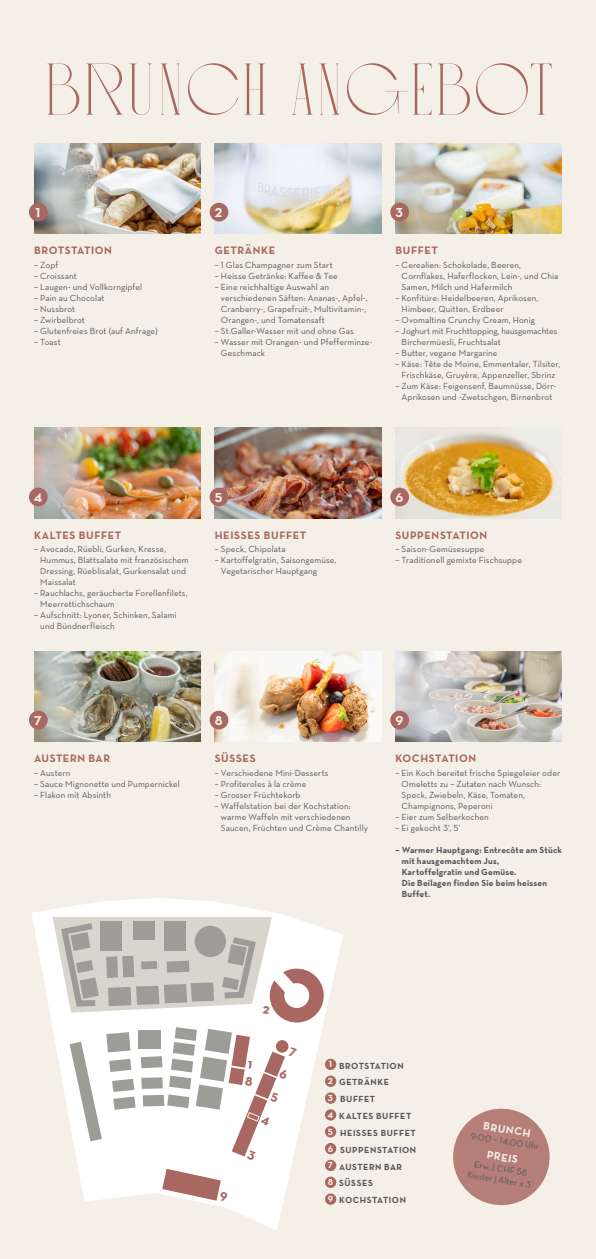
<style>
.page{position:relative;width:596px;height:1259px;background:#fff}
.page>*{position:absolute;margin:0;border:0;box-sizing:border-box;transform-origin:0 0}
.t1{font:73.1px "Love";letter-spacing:.01em;color:#a86760}
.Gericht_FR_10_5_12{font:700 13.2px "Neutraface Text";color:#f4f0e8}
.Uebertitel{font:700 11px "Neutraface Text";letter-spacing:.05em;color:#a86760}
.Uebertitel-2{font:700 11px "Neutraface Text";color:#f4f0e8}
.Gericht_FR_10_5_12-2{font:9px/11px "Neutraface Text";letter-spacing:.01em;color:#57585a}
.Gericht_FR_10_5_12-3{font:700 9px/11px "Neutraface Text";letter-spacing:.015em;color:#57585a}
.Uebertitel-3{font:700 9px "Neutraface Text";letter-spacing:.06em;color:#57585a}
.Gericht_FR_10_5_12-4{font:9px/11px "Neutraface Text";letter-spacing:-.01em;color:#57585a}
.Uebertitel-4{font:9px/11px "Neutraface Text";color:#57585a;text-align:center}
.Gericht_FR_10_5_12-5{font:700 9px "Neutraface Text";color:#f4f0e8}
</style>
<div class="page">
<div style="left:0;top:0;width:595px;height:1259px;background:#f4f0e8"></div>
<svg style="left:32px;top:898px;width:311px;height:332px"></svg>
<img style="left:34px;top:143px;width:166px;height:91px">
<img style="left:34px;top:428px;width:166px;height:91px">
<img style="left:34px;top:651px;width:166px;height:91px">
<img style="left:214px;top:143px;width:167px;height:91px">
<img style="left:214px;top:428px;width:167px;height:91px">
<img style="left:214px;top:651px;width:167px;height:91px">
<div style="left:29px;top:203px;width:19px;height:18px;background:#a86760;border-radius:50%"></div>
<div style="left:29px;top:487px;width:19px;height:19px;background:#a86760;border-radius:50%"></div>
<div style="left:29px;top:711px;width:19px;height:18px;background:#a86760;border-radius:50%"></div>
<div style="left:209px;top:203px;width:19px;height:18px;background:#a86760;border-radius:50%"></div>
<div style="left:209px;top:487px;width:19px;height:19px;background:#a86760;border-radius:50%"></div>
<div style="left:209px;top:711px;width:19px;height:18px;background:#a86760;border-radius:50%"></div>
<img style="left:395px;top:143px;width:166px;height:91px">
<img style="left:395px;top:428px;width:166px;height:91px">
<img style="left:395px;top:651px;width:166px;height:91px">
<div style="left:390px;top:203px;width:19px;height:18px;background:#a86760;border-radius:50%"></div>
<div style="left:390px;top:487px;width:19px;height:19px;background:#a86760;border-radius:50%"></div>
<div style="left:390px;top:711px;width:19px;height:18px;background:#a86760;border-radius:50%"></div>
<div style="left:325px;top:1058px;width:11px;height:12px;background:#a86760;border-radius:50%"></div>
<div style="left:325px;top:1075px;width:11px;height:12px;background:#a86760;border-radius:50%"></div>
<div style="left:325px;top:1092px;width:11px;height:11px;background:#a86760;border-radius:50%"></div>
<div style="left:325px;top:1109px;width:11px;height:11px;background:#a86760;border-radius:50%"></div>
<div style="left:325px;top:1126px;width:11px;height:11px;background:#a86760;border-radius:50%"></div>
<div style="left:325px;top:1143px;width:11px;height:11px;background:#a86760;border-radius:50%"></div>
<div style="left:325px;top:1159px;width:11px;height:12px;background:#a86760;border-radius:50%"></div>
<div style="left:325px;top:1176px;width:11px;height:12px;background:#a86760;border-radius:50%"></div>
<div style="left:325px;top:1193px;width:11px;height:11px;background:#a86760;border-radius:50%"></div>
<div style="left:453px;top:1108px;width:96px;height:97px;background:#b57e77;border-radius:50%"></div>
<svg style="left:162px;top:1168px;width:65px;height:33px;background:#cfaca8"></svg>
<svg style="left:53px;top:917px;width:271px;height:243px;background:#dfdad7"></svg>
<p class="t1" style="left:44px;top:52px;width:511px">BRUNCH ANGEBOT</p>
<p class="Gericht_FR_10_5_12" style="left:35px;top:204px;width:6px">1</p>
<p class="Gericht_FR_10_5_12" style="left:215px;top:204px;width:9px">2</p>
<p class="Gericht_FR_10_5_12" style="left:395px;top:204px;width:9px">3</p>
<p class="Uebertitel" style="left:34px;top:243px;width:79px">BROTSTATION</p>
<p class="Gericht_FR_10_5_12-2" style="left:34px;top:259px;width:26px">– Zopf</p>
<p class="Gericht_FR_10_5_12-2" style="left:34px;top:270px;width:44px">– Croissant</p>
<p class="Gericht_FR_10_5_12-2" style="left:34px;top:281px;width:109px">– Laugen- und Vollkorngipfel</p>
<p class="Gericht_FR_10_5_12-2" style="left:34px;top:292px;width:72px">– Pain au Chocolat</p>
<p class="Gericht_FR_10_5_12-2" style="left:34px;top:303px;width:43px">– Nussbrot</p>
<p class="Gericht_FR_10_5_12-2" style="left:34px;top:314px;width:52px">– Zwirbelbrot</p>
<p class="Gericht_FR_10_5_12-2" style="left:34px;top:325px;width:125px">– Glutenfreies Brot (auf Anfrage)</p>
<p class="Gericht_FR_10_5_12-2" style="left:34px;top:336px;width:28px">– Toast</p>
<p class="Uebertitel" style="left:214px;top:243px;width:62px">GETRÄNKE</p>
<p class="Gericht_FR_10_5_12-2" style="left:214px;top:259px;width:119px">– 1 Glas Champagner zum Start</p>
<p class="Gericht_FR_10_5_12-2" style="left:214px;top:270px;width:124px">– Heisse Getränke: Kaffee &amp; Tee</p>
<p class="Gericht_FR_10_5_12-2" style="left:221px;top:281px;width:148px;text-indent:-6px">– Eine reichhaltige Auswahl an verschiedenen Säften: Ananas-, Apfel-, Cranberry-, Grapefruit-, Multivitamin-, Orangen-, und Tomatensaft</p>
<p class="Gericht_FR_10_5_12-2" style="left:214px;top:325px;width:140px">– St.Galler-Wasser mit und ohne Gas</p>
<p class="Gericht_FR_10_5_12-2" style="left:221px;top:336px;width:153px;text-indent:-6px">– Wasser mit Orangen- und Pfefferminze-<br>Geschmack</p>
<p class="Uebertitel" style="left:395px;top:243px;width:44px">BUFFET</p>
<p class="Gericht_FR_10_5_12-2" style="left:401px;top:259px;width:158px;text-indent:-6px">– Cerealien: Schokolade, Beeren,<br>Cornflakes, Haferflocken, Lein-, und Chia<br>Samen, Milch und Hafermilch</p>
<p class="Gericht_FR_10_5_12-2" style="left:401px;top:292px;width:138px;text-indent:-6px">– Konfitüre: Heidelbeeren, Aprikosen,<br>Himbeer, Quitten, Erdbeer</p>
<p class="Gericht_FR_10_5_12-2" style="left:395px;top:314px;width:141px">– Ovomaltine Crunchy Cream, Honig</p>
<p class="Gericht_FR_10_5_12-4" style="left:401px;top:325px;width:157px;text-indent:-6px">– Joghurt mit Fruchttopping, hausgemachtes<br>Birchermüesli, Fruchtsalat</p>
<p class="Gericht_FR_10_5_12-2" style="left:395px;top:347px;width:103px">– Butter, vegane Margarine</p>
<p class="Gericht_FR_10_5_12-2" style="left:395px;top:358px;width:166px;text-align:center">– Käse: Tête de Moine, Emmentaler, Tilsiter,<br>Frischkäse, Gruyère, Appenzeller, Sbrinz</p>
<p class="Gericht_FR_10_5_12-2" style="left:395px;top:380px;width:162px;text-align:center">– Zum Käse: Feigensenf, Baumnüsse, Dörr-<br>Aprikosen und -Zwetschgen, Birnenbrot</p>
<p class="Gericht_FR_10_5_12" style="left:34px;top:488px;width:10px">4</p>
<p class="Uebertitel" style="left:34px;top:528px;width:89px">KALTES BUFFET</p>
<p class="Gericht_FR_10_5_12-2" style="left:40px;top:544px;width:150px;text-indent:-6px">– Avocado, Rüebli, Gurken, Kresse,<br>Hummus, Blattsalate mit französischem<br>Dressing, Rüeblisalat, Gurkensalat und<br>Maissalat</p>
<p class="Gericht_FR_10_5_12-2" style="left:40px;top:588px;width:149px;text-indent:-6px">– Rauchlachs, geräucherte Forellenfilets,<br>Meerrettichschaum</p>
<p class="Gericht_FR_10_5_12-2" style="left:40px;top:610px;width:138px;text-indent:-6px">– Aufschnitt: Lyoner, Schinken, Salami und Bündnerfleisch</p>
<p class="Gericht_FR_10_5_12" style="left:215px;top:488px;width:9px">5</p>
<p class="Uebertitel" style="left:214px;top:528px;width:93px">HEISSES BUFFET</p>
<p class="Gericht_FR_10_5_12-2" style="left:214px;top:544px;width:72px">– Speck, Chipolata</p>
<p class="Gericht_FR_10_5_12-2" style="left:221px;top:555px;width:117px;text-indent:-6px">– Kartoffelgratin, Saisongemüse,<br>Vegetarischer Hauptgang</p>
<p class="Gericht_FR_10_5_12" style="left:395px;top:488px;width:9px">6</p>
<p class="Uebertitel" style="left:395px;top:528px;width:93px">SUPPENSTATION</p>
<p class="Gericht_FR_10_5_12-2" style="left:395px;top:544px;width:91px">– Saison-Gemüsesuppe</p>
<p class="Gericht_FR_10_5_12-2" style="left:395px;top:555px;width:128px">– Traditionell gemixte Fischsuppe</p>
<p class="Gericht_FR_10_5_12" style="left:34px;top:711px;width:9px">7</p>
<p class="Uebertitel" style="left:34px;top:751px;width:78px">AUSTERN BAR</p>
<p class="Gericht_FR_10_5_12-2" style="left:34px;top:767px;width:38px">– Austern</p>
<p class="Gericht_FR_10_5_12-2" style="left:34px;top:778px;width:147px">– Sauce Mignonette und Pumpernickel</p>
<p class="Gericht_FR_10_5_12-2" style="left:34px;top:789px;width:78px">– Flakon mit Absinth</p>
<p class="Gericht_FR_10_5_12" style="left:214px;top:711px;width:9px">8</p>
<p class="Uebertitel" style="left:214px;top:751px;width:42px">SÜSSES</p>
<p class="Gericht_FR_10_5_12-2" style="left:214px;top:767px;width:115px">– Verschiedene Mini-Desserts</p>
<p class="Gericht_FR_10_5_12-2" style="left:214px;top:778px;width:93px">– Profiteroles à la crème</p>
<p class="Gericht_FR_10_5_12-2" style="left:214px;top:789px;width:87px">– Grosser Früchtekorb</p>
<p class="Gericht_FR_10_5_12-2" style="left:221px;top:800px;width:148px;text-indent:-6px">– Waffelstation bei der Kochstation: warme Waffeln mit verschiedenen<br>Saucen, Früchten und Crème Chantilly</p>
<p class="Gericht_FR_10_5_12" style="left:395px;top:711px;width:9px">9</p>
<p class="Uebertitel" style="left:395px;top:751px;width:82px">KOCHSTATION</p>
<p class="Gericht_FR_10_5_12-2" style="left:401px;top:767px;width:160px;text-indent:-6px">– Ein Koch bereitet frische Spiegeleier oder Omeletts zu – Zutaten nach Wunsch:<br>Speck, Zwiebeln, Käse, Tomaten, Champignons, Peperoni</p>
<p class="Gericht_FR_10_5_12-2" style="left:395px;top:811px;width:95px">– Eier zum Selberkochen</p>
<p class="Gericht_FR_10_5_12-2" style="left:395px;top:822px;width:66px">– Ei gekocht 3’, 5’</p>
<p class="Gericht_FR_10_5_12-3" style="left:401px;top:844px;width:162px;text-indent:-6px">– Warmer Hauptgang: Entrecôte am Stück mit hausgemachtem Jus,<br>Kartoffelgratin und Gemüse.<br>Die Beilagen finden Sie beim heissen<br>Buffet.</p>
<p class="Gericht_FR_10_5_12-5" style="left:328px;top:1058px;width:5px">1</p>
<p class="Uebertitel-3" style="left:339px;top:1059px;width:66px">BROTSTATION</p>
<p class="Gericht_FR_10_5_12-5" style="left:328px;top:1075px;width:7px">2</p>
<p class="Uebertitel-3" style="left:339px;top:1076px;width:52px">GETRÄNKE</p>
<p class="Gericht_FR_10_5_12-5" style="left:328px;top:1092px;width:7px">3</p>
<p class="Uebertitel-3" style="left:340px;top:1093px;width:37px">BUFFET</p>
<p class="Gericht_FR_10_5_12-5" style="left:327px;top:1109px;width:7px">4</p>
<p class="Uebertitel-3" style="left:339px;top:1110px;width:74px">KALTES BUFFET</p>
<p class="Gericht_FR_10_5_12-5" style="left:327px;top:1126px;width:7px">5</p>
<p class="Uebertitel-3" style="left:340px;top:1127px;width:77px">HEISSES BUFFET</p>
<p class="Gericht_FR_10_5_12-5" style="left:327px;top:1142px;width:7px">6</p>
<p class="Uebertitel-3" style="left:340px;top:1144px;width:78px">SUPPENSTATION</p>
<p class="Gericht_FR_10_5_12-5" style="left:327px;top:1159px;width:7px">7</p>
<p class="Uebertitel-3" style="left:339px;top:1160px;width:64px">AUSTERN BAR</p>
<p class="Gericht_FR_10_5_12-5" style="left:327px;top:1176px;width:7px">8</p>
<p class="Uebertitel-3" style="left:339px;top:1177px;width:35px">SÜSSES</p>
<p class="Gericht_FR_10_5_12-5" style="left:327px;top:1193px;width:7px">9</p>
<p class="Uebertitel-3" style="left:339px;top:1194px;width:68px">KOCHSTATION</p>
<p class="Uebertitel-2" style="left:484px;top:1118px;width:49px;rotate:9deg">BRUNCH</p>
<p class="Uebertitel-4" style="left:471px;top:1130px;width:70px;rotate:9deg">9:00 – 14:00 Uhr</p>
<p class="Uebertitel-2" style="left:488px;top:1147px;width:33px;rotate:9deg">PREIS</p>
<p class="Uebertitel-4" style="left:469px;top:1158px;width:66px;rotate:9deg">Erw. | CHF 58<br>Kinder | Alter x 3</p>
</div>
